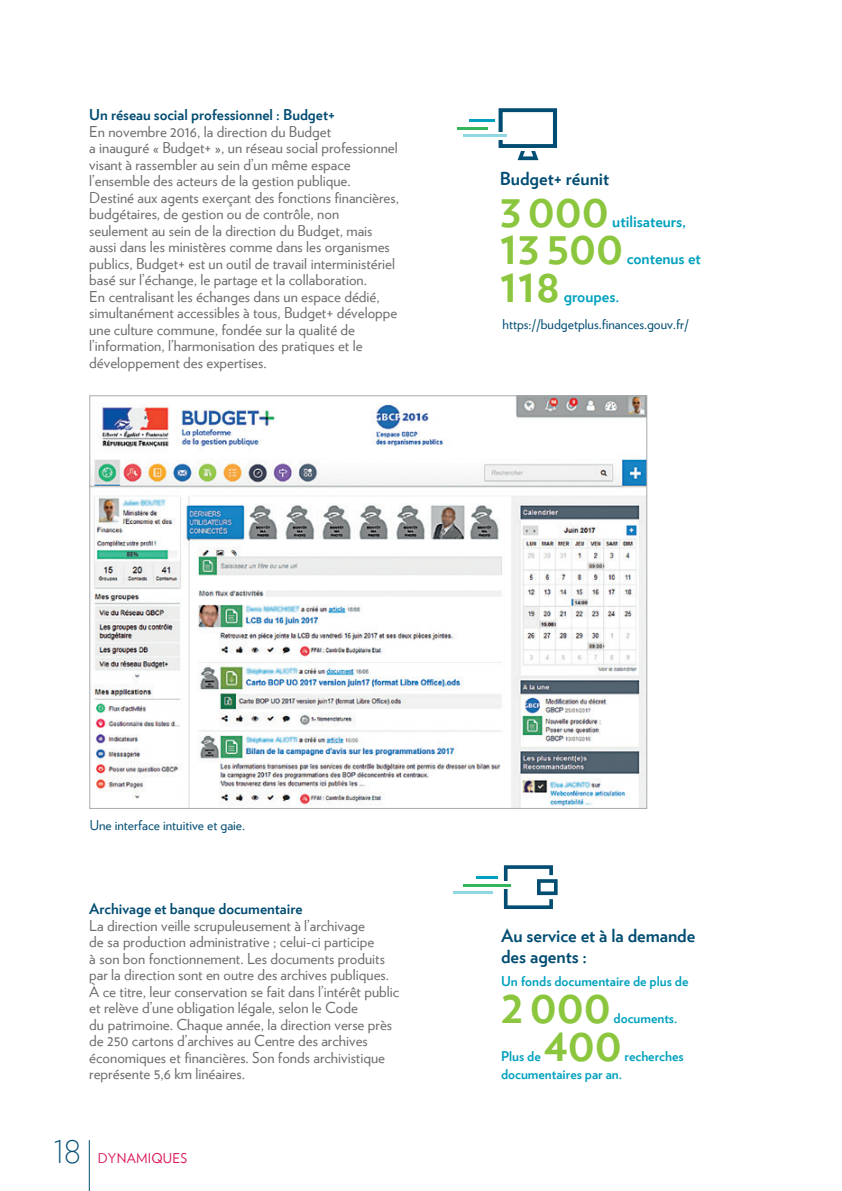
<style>
.page{position:relative;width:842px;height:1191px;background:#fff}
.page>*{position:absolute;margin:0;border:0;box-sizing:border-box;transform-origin:0 0}
.t1{font:700 48px "Verlag";color:#8bc63e}
.t2{font:200 39px "Verlag";color:#004c72}
.t3{font:700 18px/21px "Verlag";color:#004c72}
.t4{font:700 15.75px "Verlag";color:#00a1be}
.t5{font:15px/16.5px "Verlag";color:#6c6d70}
.t6{font:700 15px "Verlag";color:#004c72}
.t7{font:700 13.5px "Verlag";color:#00a1be}
.t8{font:13.5px "Verlag";color:#004c72}
.t9{font:13.5px "Verlag";letter-spacing:.015em;color:#d91a5b}
</style>
<div class="page">
<svg style="left:504px;top:865px;width:54px;height:44px"></svg>
<svg style="left:502px;top:881px;width:9px;height:8px"></svg>
<hr style="left:453px;top:891px;width:39px;height:3px;background:#91d6e3">
<hr style="left:463px;top:883px;width:48px;height:3px;background:#35b55b">
<hr style="left:476px;top:876px;width:22px;height:3px;background:#00a1be">
<svg style="left:499px;top:108px;width:58px;height:52px"></svg>
<div style="left:497px;top:132px;width:9px;height:7px;background:#fff"></div>
<hr style="left:463px;top:134px;width:44px;height:3px;background:#91d6e3">
<hr style="left:457px;top:127px;width:31px;height:3px;background:#35b55b">
<hr style="left:469px;top:119px;width:26px;height:3px;background:#00a1be">
<img style="left:91px;top:397px;width:554px;height:410px">
<hr style="left:89px;top:1140px;width:1px;height:51px;background:#004c72">
<p class="t6" style="left:89px;top:103px;width:247px">Un réseau social professionnel : Budget+</p>
<p class="t5" style="left:89px;top:122px;width:311px">En novembre 2016, la direction du Budget<br>a inauguré « Budget+ », un réseau social professionnel visant à rassembler au sein d’un même espace l’ensemble des acteurs de la gestion publique.<br>Destiné aux agents exerçant des fonctions financières, budgétaires, de gestion ou de contrôle, non seulement au sein de la direction du Budget, mais aussi dans les ministères comme dans les organismes publics, Budget+ est un outil de travail interministériel basé sur l’échange, le partage et la collaboration.<br>En centralisant les échanges dans un espace dédié, simultanément accessibles à tous, Budget+ développe une culture commune, fondée sur la qualité de l’information, l’harmonisation des pratiques et le développement des expertises.</p>
<p class="t3" style="left:500px;top:167px;width:111px">Budget+ réunit</p>
<h1 class="t1" style="left:500px;top:172px;width:111px">3 000</h1>
<p class="t4" style="left:612px;top:209px;width:75px">utilisateurs,</p>
<h1 class="t1" style="left:500px;top:209px;width:125px">13 500</h1>
<p class="t4" style="left:627px;top:246px;width:76px">contenus et</p>
<h1 class="t1" style="left:500px;top:247px;width:62px">118</h1>
<p class="t4" style="left:564px;top:284px;width:57px">groupes.</p>
<p class="t8" style="left:502px;top:314px;width:188px">https://budgetplus.finances.gouv.fr/</p>
<p class="t8" style="left:90px;top:815px;width:157px">Une interface intuitive et gaie.</p>
<p class="t6" style="left:89px;top:897px;width:215px">Archivage et banque documentaire</p>
<p class="t5" style="left:89px;top:916px;width:312px">La direction veille scrupuleusement à l’archivage<br>de sa production administrative ; celui-ci participe<br>à son bon fonctionnement. Les documents produits par la direction sont en outre des archives publiques.<br>À ce titre, leur conservation se fait dans l’intérêt public et relève d’une obligation légale, selon le Code<br>du patrimoine. Chaque année, la direction verse près de 250 cartons d’archives au Centre des archives économiques et financières. Son fonds archivistique représente 5,6 km linéaires.</p>
<h2 class="t2" style="left:53px;top:1121px;width:30px">18</h2>
<p class="t9" style="left:98px;top:1148px;width:91px">DYNAMIQUES</p>
<p class="t3" style="left:501px;top:924px;width:196px">Au service et à la demande des agents :</p>
<p class="t7" style="left:501px;top:970px;width:189px">Un fonds documentaire de plus de</p>
<h1 class="t1" style="left:501px;top:968px;width:111px">2 000</h1>
<p class="t7" style="left:614px;top:1007px;width:65px">documents.</p>
<h1 class="t1" style="left:544px;top:1005px;width:79px">400</h1>
<p class="t7" style="left:625px;top:1045px;width:61px">recherches</p>
<p class="t7" style="left:501px;top:1045px;width:41px">Plus de</p>
<p class="t7" style="left:501px;top:1063px;width:123px">documentaires par an.</p>
</div>
